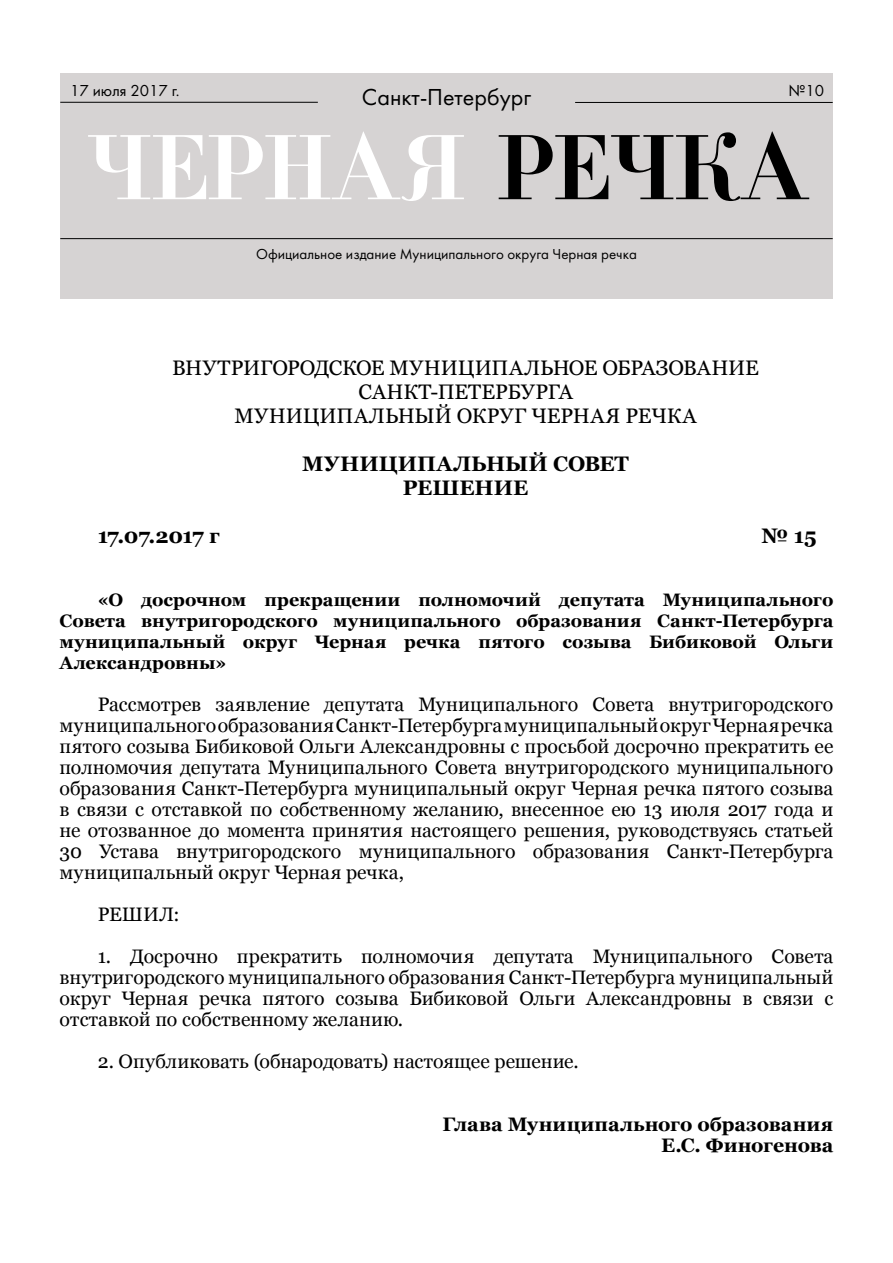
<style>
.page{position:relative;width:893px;height:1263px;background:#fff}
.page>*{position:absolute;margin:0;border:0;box-sizing:border-box;transform-origin:0 0}
.t1{font:91.5px "Didona";color:#fff}
.t2{font:24px "Futura Book C";color:#000}
.t3{font:21px/24px "Georgia";letter-spacing:-.005em;color:#000;text-align:center}
.t4{font:700 21px/24px "Georgia";color:#000;text-align:center}
.t5{font:19.5px/21px "Georgia";letter-spacing:.005em;color:#000;text-align:justify}
.t6{font:700 19.5px/21px "Georgia";color:#000;text-align:right}
.t7{font:700 18px/21px "Georgia";color:#000;text-align:justify}
.t8{font:16.5px "Futura Book C";color:#000}
.t9{font:15px "Futura Book C";color:#000}
.s1{color:#000}
</style>
<div class="page">
<div style="left:60px;top:73px;width:773px;height:225px;background:#d6d3d3"></div>
<hr style="left:60px;top:102px;width:258px;height:1px;background:#000">
<hr style="left:575px;top:102px;width:258px;height:1px;background:#000">
<hr style="left:60px;top:238px;width:773px;height:1px;background:#000">
<p class="t8" style="left:70px;top:82px;width:111px">17 июля 2017 г.</p>
<p class="t8" style="left:789px;top:82px;width:37px">№10</p>
<p class="t2" style="left:362px;top:83px;width:171px">Санкт-Петербург</p>
<h1 class="t1" style="left:87px;top:120px;width:724px">ЧЕРНАЯ <span class="s1">РЕЧКА</span></h1>
<p class="t9" style="left:256px;top:246px;width:382px">Официальное издание Муниципального округа Черная речка</p>
<p class="t3" style="left:172px;top:355px;width:588px">ВНУТРИГОРОДСКОЕ МУНИЦИПАЛЬНОЕ ОБРАЗОВАНИЕ<br>САНКТ-ПЕТЕРБУРГА<br>МУНИЦИПАЛЬНЫЙ ОКРУГ ЧЕРНАЯ РЕЧКА</p>
<p class="t4" style="left:302px;top:451px;width:328px">МУНИЦИПАЛЬНЫЙ СОВЕТ<br>РЕШЕНИЕ</p>
<p class="t4" style="left:98px;top:523px;width:123px">17.07.2017 г</p>
<p class="t4" style="left:762px;top:523px;width:57px">№ 15</p>
<p class="t7" style="left:60px;top:589px;width:775px;text-indent:38px">«О досрочном прекращении полномочий депутата Муниципального Совета внутригородского муниципального образования Санкт-Петербурга муниципальный округ Черная речка пятого созыва Бибиковой Ольги Александровны»</p>
<p class="t5" style="left:60px;top:693px;width:775px;text-indent:38px">Рассмотрев заявление депутата Муниципального Совета внутригородского муниципального образования Санкт-Петербурга муниципальный округ Черная речка пятого созыва Бибиковой Ольги Александровны с просьбой досрочно прекратить ее полномочия депутата Муниципального Совета внутригородского муниципального образования Санкт-Петербурга муниципальный округ Черная речка пятого созыва в связи с отставкой по собственному желанию, внесенное ею 13 июля 2017 года и не отозванное до момента принятия настоящего решения, руководствуясь статьей 30 Устава внутригородского муниципального образования Санкт-Петербурга муниципальный округ Черная речка,</p>
<p class="t5" style="left:98px;top:903px;width:83px">РЕШИЛ:</p>
<p class="t5" style="left:60px;top:945px;width:775px;text-indent:38px">1. Досрочно прекратить полномочия депутата Муниципального Совета внутригородского муниципального образования Санкт-Петербурга муниципальный округ Черная речка пятого созыва Бибиковой Ольги Александровны в связи с отставкой по собственному желанию.</p>
<p class="t5" style="left:98px;top:1050px;width:482px">2. Опубликовать (обнародовать) настоящее решение.</p>
<p class="t6" style="left:443px;top:1113px;width:392px">Глава Муниципального образования<br>Е.С. Финогенова</p>
</div>
